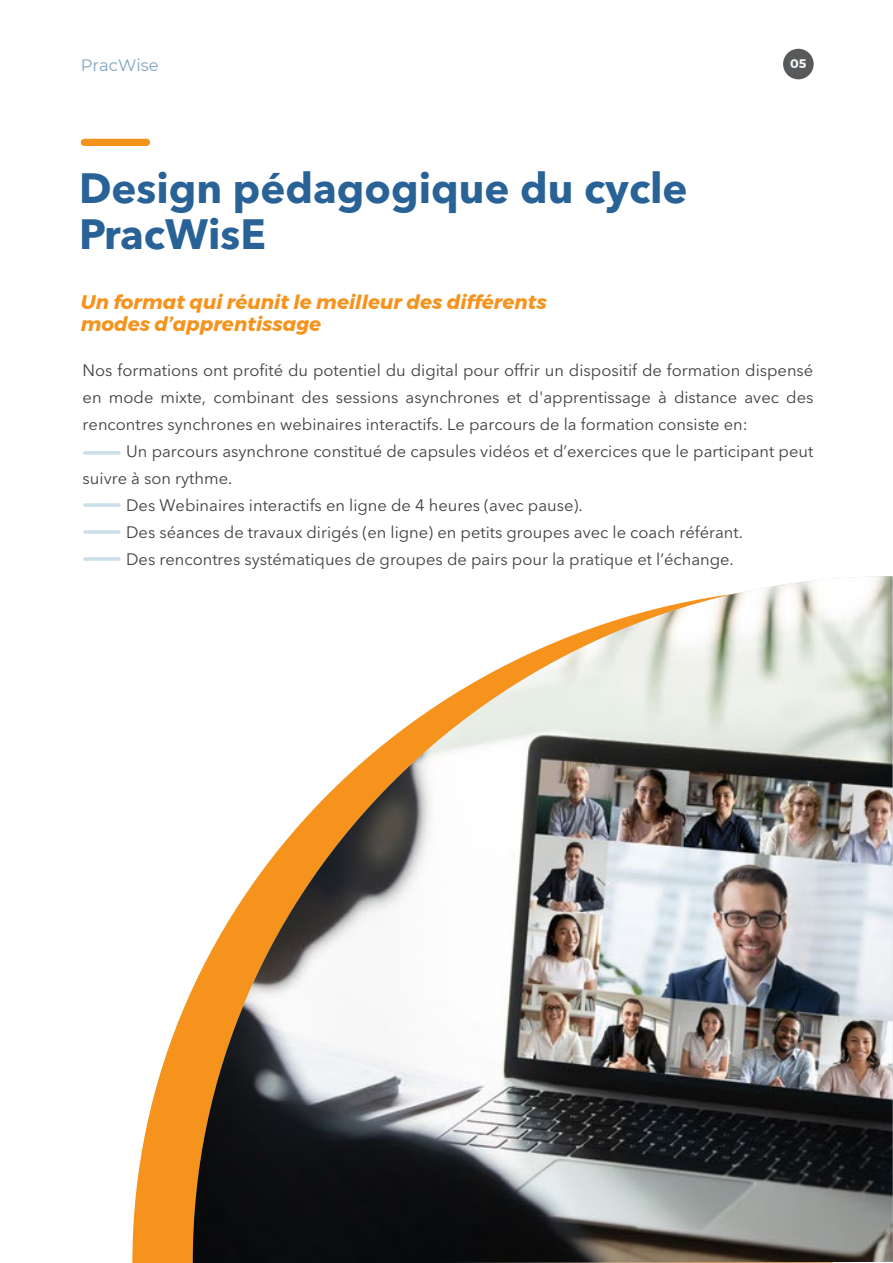
<style>
.page{position:relative;width:893px;height:1263px;background:#fff}
.page>*{position:absolute;margin:0;border:0;box-sizing:border-box;transform-origin:0 0}
.t1{font:700 42px/46.5px "Avenir Next LT Pro";color:#286296}
.t2{font:italic 700 19.65px/22.2px "Montserrat";color:#f6931d}
.t3{font:16.5px/27px "Avenir Next LT Pro";color:#414042;text-align:justify}
.t4{font:16.5px "Montserrat";color:#7fa5bf}
.t5{font:700 12.3px "Montserrat";color:#f0f1f1}
</style>
<div class="page">
<svg style="left:132px;top:990px;width:60px;height:273px;fill:#f6931d"></svg>
<div style="left:783px;top:49px;width:31px;height:30px;background:#58595b;border-radius:50%"></div>
<div style="left:81px;top:139px;width:69px;height:7px;background:#f6931d;border-radius:4px"></div>
<img style="left:192px;top:576px;width:701px;height:687px">
<hr style="left:83px;top:503px;width:38px;height:4px;background:#cddfe9;border-radius:2px">
<hr style="left:83px;top:451px;width:38px;height:4px;background:#cddfe9;border-radius:2px">
<hr style="left:83px;top:530px;width:38px;height:4px;background:#cddfe9;border-radius:2px">
<hr style="left:83px;top:557px;width:38px;height:4px;background:#d5e4ec;border-radius:2px">
<p class="t4" style="left:81px;top:53px;width:80px">PracWise</p>
<p class="t5" style="left:790px;top:54px;width:18px">05</p>
<h1 class="t1" style="left:79px;top:164px;width:610px">Design pédagogique du cycle<br>PracWisE</h1>
<p class="t2" style="left:81px;top:291px;width:468px">Un format qui réunit le meilleur des différents modes d’apprentissage</p>
<p class="t3" style="left:83px;top:357px;width:732px">Nos formations ont profité du potentiel du digital pour offrir un dispositif de formation dispensé en mode mixte, combinant des sessions asynchrones et d'apprentissage à distance avec des rencontres synchrones en webinaires interactifs. Le parcours de la formation consiste en:</p>
<p class="t3" style="left:126px;top:438px;width:689px">Un parcours asynchrone constitué de capsules vidéos et d’exercices que le participant peut</p>
<p class="t3" style="left:83px;top:465px;width:151px">suivre à son rythme.</p>
<p class="t3" style="left:126px;top:492px;width:458px">Des Webinaires interactifs en ligne de 4 heures (avec pause).</p>
<p class="t3" style="left:126px;top:519px;width:618px">Des séances de travaux dirigés (en ligne) en petits groupes avec le coach référant.</p>
<p class="t3" style="left:126px;top:546px;width:609px">Des rencontres systématiques de groupes de pairs pour la pratique et l’échange.</p>
</div>
